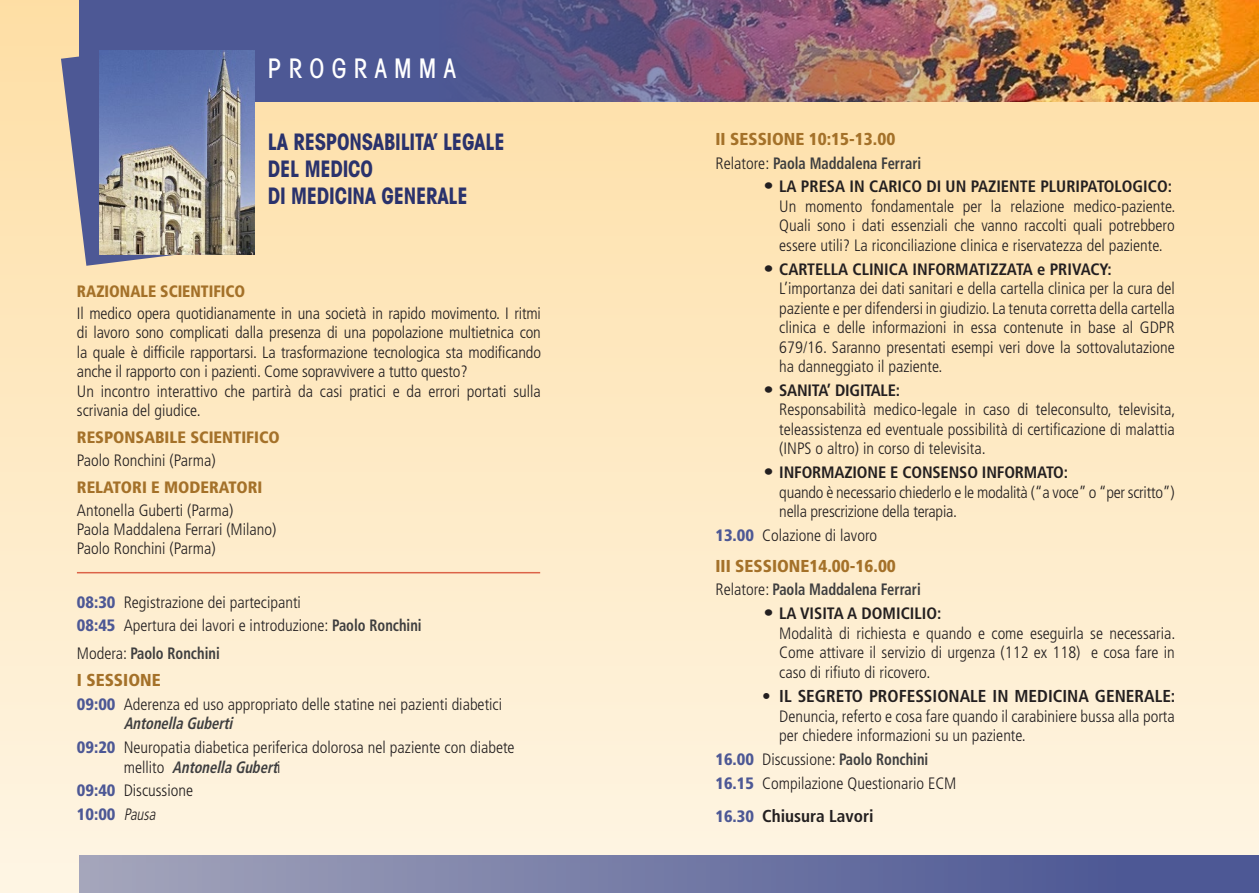
<style>
.page{position:relative;width:1259px;height:893px;background:#fff}
.page>*{position:absolute;margin:0;border:0;box-sizing:border-box;transform-origin:0 0}
.TITOLO_SEZIONE{font:500 condensed 27px "Avant Garde";letter-spacing:.3em;color:#fff;scale:.9 1}
.TITOLO_SEZIONE-2{font:700 condensed 22.8px "Avant Garde";letter-spacing:-.01em;color:#2a326c;scale:.9 1}
.TESTO_PROGRAMMA{font:700 condensed 17.25px "Frutiger";color:#231f20}
.TITOLO_SEZIONE-3{font:900 condensed 17.25px "Frutiger";color:#a47129}
.TESTO_PROGRAMMA-2{font:300 condensed 16.5px/19.5px "Frutiger";color:#231f20;text-align:justify}
.TESTO_PROGRAMMA-3{font:700 condensed 16.5px "Frutiger";color:#231f20}
.TESTO_PROGRAMMA-4{font:700 condensed 16.5px "Frutiger";color:#3e3e3f;scale:.88 1}
.TESTO_PROGRAMMA-5{font:900 condensed 16.5px "Frutiger";color:#a47129}
.TITOLI_RETRO{font:900 condensed 16.5px "Frutiger";color:#a47129;scale:.95 1}
.TESTO_PROGRAMMA-6{font:900 condensed 16.5px "Frutiger";color:#4d5895}
.s1{font-weight:900;color:#4d5895}
.s2{font-weight:700;color:#3e3e3f}
.s3{font-weight:300;color:#231f20}
.s4{font-weight:700;font-style:italic;color:#3e3e3f}
.s5{font-weight:300;font-style:italic;color:#231f20}
.s6{font-family:"Garamond";font-weight:300;font-stretch:normal;font-size:21px}
.s7{font-weight:900;font-size:16.5px;color:#4d5895}
</style>
<div class="page">
<div style="left:0;top:0;width:1259px;height:893px;background:linear-gradient(to bottom,#fedea4,#fef5e4)"></div>
<div style="left:80px;top:0;width:1179px;height:102px;background:#4d5895"></div>
<img style="left:476px;top:0;width:783px;height:102px">
<div style="left:80px;top:855px;width:1179px;height:38px;background:linear-gradient(to right,#a4a5bb,#445091)"></div>
<hr style="left:77px;top:572px;width:463px;height:1px;background:#dc6348">
<svg style="left:61px;top:39px;width:183px;height:227px"></svg>
<img style="left:99px;top:50px;width:155px;height:205px">
<p class="TITOLO_SEZIONE" style="left:268px;top:52px;width:210px">PROGRAMMA</p>
<p class="TITOLO_SEZIONE-2" style="left:268px;top:127px;width:264px">LA RESPONSABILITA’ LEGALE</p>
<p class="TITOLO_SEZIONE-2" style="left:268px;top:154px;width:118px">DEL MEDICO</p>
<p class="TITOLO_SEZIONE-2" style="left:268px;top:181px;width:223px">DI MEDICINA GENERALE</p>
<p class="TITOLI_RETRO" style="left:77px;top:281px;width:179px">RAZIONALE SCIENTIFICO</p>
<p class="TESTO_PROGRAMMA-2" style="left:77px;top:303px;width:466px">Il medico opera quotidianamente in una società in rapido movimento. I ritmi di lavoro sono complicati dalla presenza di una popolazione multietnica con la quale è difficile rapportarsi. La trasformazione tecnologica sta modificando anche il rapporto con i pazienti. Come sopravvivere a tutto questo?</p>
<p class="TESTO_PROGRAMMA-2" style="left:77px;top:381px;width:465px">Un incontro interattivo che partirà da casi pratici e da errori portati sulla scrivania del giudice.</p>
<p class="TESTO_PROGRAMMA-5" style="left:77px;top:428px;width:204px">RESPONSABILE SCIENTIFICO</p>
<p class="TESTO_PROGRAMMA-2" style="left:77px;top:451px;width:140px">Paolo Ronchini (Parma)</p>
<p class="TESTO_PROGRAMMA-5" style="left:77px;top:478px;width:187px">RELATORI E MODERATORI</p>
<p class="TESTO_PROGRAMMA-2" style="left:77px;top:501px;width:158px">Antonella Guberti (Parma)</p>
<p class="TESTO_PROGRAMMA-2" style="left:77px;top:520px;width:201px">Paola Maddalena Ferrari (Milano)</p>
<p class="TESTO_PROGRAMMA-2" style="left:77px;top:539px;width:140px">Paolo Ronchini (Parma)</p>
<p class="TESTO_PROGRAMMA-2" style="left:77px;top:592px;width:226px"><span class="s1">08:30</span> Registrazione dei partecipanti</p>
<p class="TESTO_PROGRAMMA-2" style="left:77px;top:616px;width:346px"><span class="s1">08:45</span> Apertura dei lavori e introduzione: <span class="s2">Paolo Ronchini</span></p>
<p class="TESTO_PROGRAMMA-4" style="left:77px;top:644px;width:164px"><span class="s3">Modera:</span> Paolo Ronchini</p>
<p class="TITOLO_SEZIONE-3" style="left:77px;top:670px;width:85px">I SESSIONE</p>
<p class="TESTO_PROGRAMMA-2" style="left:124px;top:695px;width:380px;text-indent:-47px"><span class="s1">09:00</span> Aderenza ed uso appropriato delle statine nei pazienti diabetici<br><span class="s4">AntonellaGuberti</span></p>
<p class="TESTO_PROGRAMMA-2" style="left:124px;top:738px;width:392px;text-indent:-47px"><span class="s1">09:20</span> Neuropatia diabetica periferica dolorosa nel paziente con diabete m e l l i t o <span class="s4">AntonellaGubert</span>i</p>
<p class="TESTO_PROGRAMMA-2" style="left:77px;top:781px;width:118px"><span class="s1">09:40</span> Discussione</p>
<p class="TESTO_PROGRAMMA-6" style="left:77px;top:804px;width:83px">10:00 <span class="s5">Pausa</span></p>
<p class="TITOLO_SEZIONE-3" style="left:715px;top:128px;width:181px">II SESSIONE 10:15-13.00</p>
<p class="TESTO_PROGRAMMA-4" style="left:715px;top:153px;width:235px"><span class="s3">Relatore:</span> Paola Maddalena Ferrari</p>
<p class="TESTO_PROGRAMMA-3" style="left:762px;top:177px;width:411px"><span class="s6">•</span> LA PRESA IN CARICO DI UN PAZIENTE PLURIPATOLOGICO:</p>
<p class="TESTO_PROGRAMMA-2" style="left:779px;top:197px;width:398px">Un momento fondamentale per la relazione medico-paziente.<br>Quali sono i dati essenziali che vanno raccolti quali potrebbero essere utili? La riconciliazione clinica e riservatezza del paziente.</p>
<p class="TESTO_PROGRAMMA-3" style="left:762px;top:259px;width:351px"><span class="s6">•</span> CARTELLA CLINICA INFORMATIZZATA e PRIVACY:</p>
<p class="TESTO_PROGRAMMA-2" style="left:779px;top:279px;width:397px">L’importanza dei dati sanitari e della cartella clinica per la cura del paziente e per difendersi in giudizio. La tenuta corretta della cartella clinica e delle informazioni in essa contenute in base al GDPR 679/16. Saranno presentati esempi veri dove la sottovalutazione ha danneggiato il paziente.</p>
<p class="TESTO_PROGRAMMA-3" style="left:762px;top:380px;width:139px"><span class="s6">•</span> SANITA’ DIGITALE:</p>
<p class="TESTO_PROGRAMMA-2" style="left:779px;top:400px;width:398px">Responsabilità medico-legale in caso di teleconsulto, televisita, teleassistenza ed eventuale possibilità di certificazione di malattia (INPS o altro) in corso di televisita.</p>
<p class="TESTO_PROGRAMMA-3" style="left:762px;top:462px;width:307px"><span class="s6">•</span> INFORMAZIONE E CONSENSO INFORMATO:</p>
<p class="TESTO_PROGRAMMA-2" style="left:779px;top:482px;width:397px">quando è necessario chiederlo e le modalità (“a voce” o “per scritto”) nella prescrizione della terapia.</p>
<p class="TESTO_PROGRAMMA-2" style="left:715px;top:526px;width:163px"><span class="s1">13.00</span> Colazione di lavoro</p>
<p class="TITOLO_SEZIONE-3" style="left:715px;top:555px;width:182px">III SESSIONE14.00-16.00</p>
<p class="TESTO_PROGRAMMA-4" style="left:715px;top:580px;width:235px"><span class="s3">Relatore:</span> Paola Maddalena Ferrari</p>
<p class="TESTO_PROGRAMMA-3" style="left:762px;top:604px;width:181px"><span class="s6">•</span> LA VISITA A DOMICILIO:</p>
<p class="TESTO_PROGRAMMA-2" style="left:779px;top:623px;width:398px">Modalità di richiesta e quando e come eseguirla se necessaria.<br>Come attivare il servizio di urgenza (112 ex 118) e cosa fare in caso di rifiuto di ricovero.</p>
<p class="TESTO_PROGRAMMA" style="left:762px;top:686px;width:415px">• IL SEGRETO PROFESSIONALE IN MEDICINA GENERALE:</p>
<p class="TESTO_PROGRAMMA-2" style="left:779px;top:706px;width:397px">Denuncia, referto e cosa fare quando il carabiniere bussa alla porta per chiedere informazioni su un paziente.</p>
<p class="TESTO_PROGRAMMA-4" style="left:715px;top:749px;width:243px"><span class="s1">16.00</span> <span class="s3">Discussione:</span> Paolo Ronchini</p>
<p class="TESTO_PROGRAMMA-2" style="left:715px;top:773px;width:242px"><span class="s1">16.15</span> Compilazione Questionario ECM</p>
<p class="TESTO_PROGRAMMA" style="left:715px;top:805px;width:160px"><span class="s7">16.30</span> Chiusura Lavori</p>
</div>
